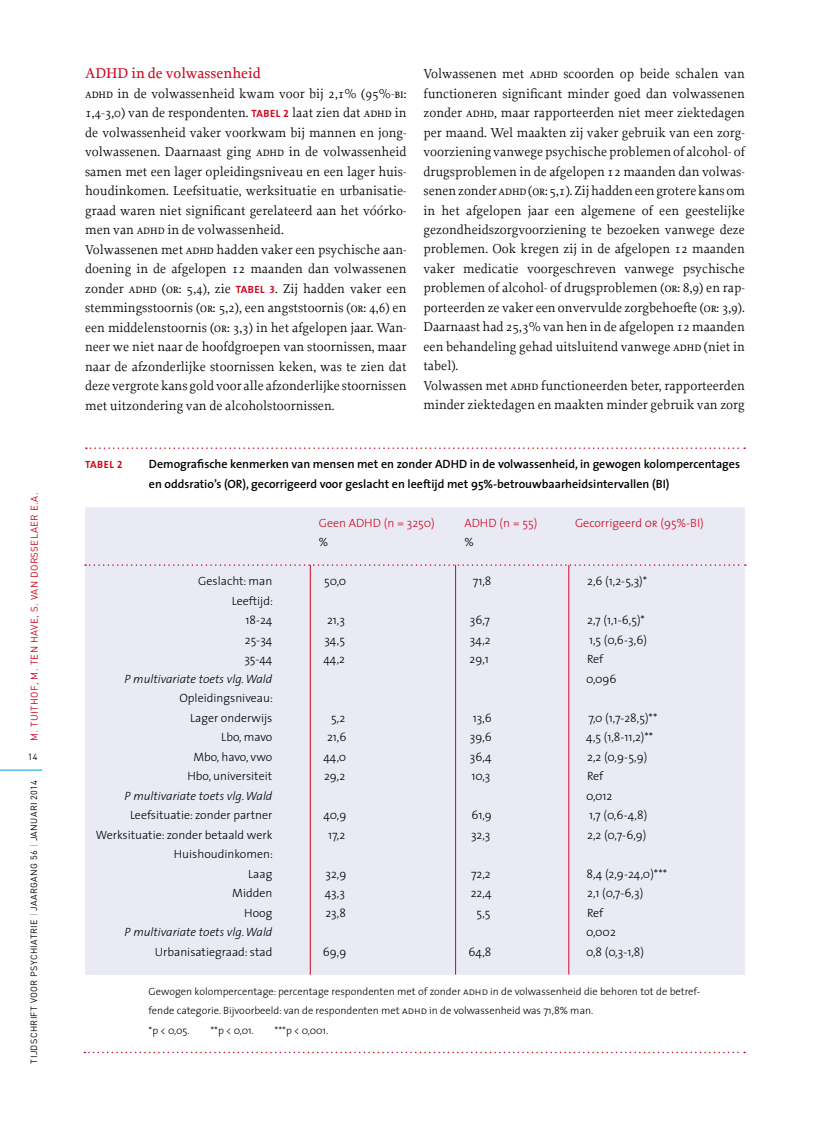
<style>
.page{position:relative;width:830px;height:1127px;background:#fff}
.page>*{position:absolute;margin:0;border:0;box-sizing:border-box;transform-origin:0 0}
.t1{font:500 15px "Proforma";color:#cd071e}
.t2{font:13.5px/19.5px "Proforma";color:#000}
.t3{font:300 12px/19.5px "The Sans";color:#000;text-align:right}
.t4{font:600 12px/19.5px "The Sans";color:#000}
.t5{font:italic 300 12px "The Sans";color:#000}
.t6{font:300 12px "The Sans";color:#cd071e}
.t7{font:300 10.5px/19.5px "The Sans";color:#000}
.t8{font:10.5px "The Sans Bold Caps";letter-spacing:.04em;color:#cd071e}
.t9{font:9.75px "DIN";letter-spacing:.04em;color:#cd071e}
.t10{font:9px "DIN";letter-spacing:.04em;color:#000}
.s1{color:#9c9e9f}
.s2{font-family:"Proforma Book SC"}
.s3{font-family:"The Sans Bold Caps";font-size:10.5px;color:#cd071e}
.s4{font-family:"The Sans Light Caps";font-weight:400}
</style>
<div class="page">
<hr style="left:0;top:770px;width:42px;height:1px;background:#009ee0">
<div style="left:85px;top:507px;width:659px;height:468px;background:#e9eaf4"></div>
<svg style="left:86px;top:447px;width:658px;height:2px"></svg>
<svg style="left:85px;top:564px;width:660px;height:2px"></svg>
<hr style="left:310px;top:565px;width:1px;height:409px;background:#cd071e">
<hr style="left:455px;top:565px;width:1px;height:409px;background:#cd071e">
<hr style="left:568px;top:565px;width:1px;height:409px;background:#cd071e">
<svg style="left:84px;top:1051px;width:660px;height:2px"></svg>
<p class="t9" style="left:28px;top:741px;width:250px;rotate:-90deg">M. TUITHOF, M. TEN HAVE, S. VAN DORSSELAER E.A.</p>
<p class="t10" style="left:28px;top:751px;width:11px">14</p>
<p class="t10" style="left:28px;top:1063px;width:285px;rotate:-90deg">TIJDSCHRIFT VOOR PSYCHIATRIE <span class="s1">|</span> JAARGANG 56 <span class="s1">|</span> JANUARI 2014</p>
<p class="t1" style="left:85px;top:64px;width:177px">ADHD in de volwassenheid</p>
<p class="t2" style="left:85px;top:83px;width:323px"><span class="s2">adhd</span> in de volwassenheid kwam voor bij 2,1% (95%-<span class="s2">bi</span>:<br>1,4-3,0) van de respondenten. <span class="s3">TABEL 2</span> laat zien dat <span class="s2">adhd</span> in de volwassenheid vaker voorkwam bij mannen en jong&shy;volwassenen. Daarnaast ging <span class="s2">adhd</span> in de volwassenheid samen met een lager opleidingsniveau en een lager huis&shy;houdinkomen. Leefsituatie, werksituatie en urbanisatie&shy;graad waren niet significant gerelateerd aan het vóórko&shy;men van <span class="s2">adhd</span> in de volwassenheid.<br>Volwassenen met <span class="s2">adhd</span> hadden vaker een psychische aan&shy;doening in de afgelopen 12 maanden dan volwassenen zonder <span class="s2">adhd</span> (<span class="s2">or</span>: 5,4), zie <span class="s3">TABEL 3</span>. Zij hadden vaker een stemmingsstoornis (<span class="s2">or</span>: 5,2), een angststoornis (<span class="s2">or</span>: 4,6) en een middelenstoornis (<span class="s2">or</span>: 3,3) in het afgelopen jaar. Wan&shy;neer we niet naar de hoofdgroepen van stoornissen, maar naar de afzonderlijke stoornissen keken, was te zien dat deze vergrote kans gold voor alle afzonderlijke stoornissen met uitzondering van de alcoholstoornissen.</p>
<p class="t2" style="left:423px;top:64px;width:323px">Volwassenen met <span class="s2">adhd</span> scoorden op beide schalen van functioneren significant minder goed dan volwassenen zonder <span class="s2">adhd</span>, maar rapporteerden niet meer ziektedagen per maand. Wel maakten zij vaker gebruik van een zorg&shy;voorziening vanwege psychische problemen of alcohol- of drugsproblemen in de afgelopen 12 maanden dan volwas&shy;senen zonder <span class="s2">adhd</span> (<span class="s2">or</span>: 5,1). Zij hadden een grotere kans om in het afgelopen jaar een algemene of een geestelijke gezondheidszorgvoorziening te bezoeken vanwege deze problemen. Ook kregen zij in de afgelopen 12 maanden vaker medicatie voorgeschreven vanwege psychische problemen of alcohol- of drugsproblemen (<span class="s2">or</span>: 8,9) en rap&shy;porteerden ze vaker een onvervulde zorgbehoefte (<span class="s2">or</span>: 3,9).<br>Daarnaast had 25,3% van hen in de afgelopen 12 maanden een behandeling gehad uitsluitend vanwege <span class="s2">adhd</span> (niet in tabel).<br>Volwassen met <span class="s2">adhd</span> functioneerden beter, rapporteerden minder ziektedagen en maakten minder gebruik van zorg</p>
<p class="t8" style="left:85px;top:456px;width:39px">TABEL 2</p>
<p class="t4" style="left:149px;top:454px;width:592px">Demografische kenmerken van mensen met en zonder ADHD in de volwassenheid, in gewogen kolompercentages en oddsratio’s (OR), gecorrigeerd voor geslacht en leeftijd met 95%-betrouwbaarheidsintervallen (BI)</p>
<p class="t6" style="left:318px;top:513px;width:117px">Geen <span class="s4">ADHD</span> (n = 3250)</p>
<p class="t6" style="left:464px;top:513px;width:74px"><span class="s4">ADHD</span> (n = 55)</p>
<p class="t6" style="left:574px;top:513px;width:130px">Gecorrigeerd <span class="s4">or</span> (95%-<span class="s4">BI</span>)</p>
<p class="t3" style="left:318px;top:532px;width:11px">%</p>
<p class="t3" style="left:464px;top:532px;width:11px">%</p>
<p class="t3" style="left:198px;top:571px;width:76px">Geslacht: man</p>
<p class="t3" style="left:324px;top:571px;width:24px">50,0</p>
<p class="t3" style="left:472px;top:571px;width:20px">71,8</p>
<p class="t3" style="left:587px;top:571px;width:61px">2,6 (1,2-5,3)*</p>
<p class="t3" style="left:232px;top:590px;width:43px">Leeftijd:<br>18-24</p>
<p class="t3" style="left:327px;top:610px;width:19px">21,3</p>
<p class="t3" style="left:469px;top:610px;width:22px">36,7</p>
<p class="t3" style="left:587px;top:610px;width:59px">2,7 (1,1-6,5)*</p>
<p class="t3" style="left:245px;top:629px;width:29px">25-34</p>
<p class="t3" style="left:324px;top:629px;width:22px">34,5</p>
<p class="t3" style="left:469px;top:629px;width:22px">34,2</p>
<p class="t3" style="left:588px;top:629px;width:60px">1,5 (0,6-3,6)</p>
<p class="t3" style="left:244px;top:649px;width:30px">35-44</p>
<p class="t3" style="left:323px;top:649px;width:23px">44,2</p>
<p class="t3" style="left:469px;top:649px;width:21px">29,1</p>
<p class="t3" style="left:586px;top:649px;width:18px">Ref</p>
<p class="t5" style="left:124px;top:669px;width:149px">P multivariate toets vlg. Wald</p>
<p class="t3" style="left:586px;top:668px;width:32px">0,096</p>
<p class="t3" style="left:179px;top:688px;width:95px">Opleidingsniveau:<br>Lager onderwijs</p>
<p class="t3" style="left:331px;top:707px;width:16px">5,2</p>
<p class="t3" style="left:472px;top:707px;width:21px">13,6</p>
<p class="t3" style="left:588px;top:707px;width:70px">7,0 (1,7-28,5)**</p>
<p class="t3" style="left:221px;top:727px;width:53px">Lbo, mavo</p>
<p class="t3" style="left:327px;top:727px;width:21px">21,6</p>
<p class="t3" style="left:469px;top:727px;width:24px">39,6</p>
<p class="t3" style="left:586px;top:727px;width:69px">4,5 (1,8-11,2)**</p>
<p class="t3" style="left:193px;top:746px;width:80px">Mbo, havo, vwo</p>
<p class="t3" style="left:323px;top:746px;width:24px">44,0</p>
<p class="t3" style="left:469px;top:746px;width:23px">36,4</p>
<p class="t3" style="left:587px;top:746px;width:61px">2,2 (0,9-5,9)</p>
<p class="t3" style="left:187px;top:766px;width:86px">Hbo, universiteit</p>
<p class="t3" style="left:324px;top:766px;width:23px">29,2</p>
<p class="t3" style="left:471px;top:766px;width:21px">10,3</p>
<p class="t3" style="left:586px;top:766px;width:18px">Ref</p>
<p class="t5" style="left:125px;top:786px;width:149px">P multivariate toets vlg. Wald</p>
<p class="t3" style="left:586px;top:785px;width:28px">0,012</p>
<p class="t3" style="left:130px;top:805px;width:144px">Leefsituatie: zonder partner</p>
<p class="t3" style="left:323px;top:805px;width:24px">40,9</p>
<p class="t3" style="left:471px;top:805px;width:22px">61,9</p>
<p class="t3" style="left:588px;top:805px;width:60px">1,7 (0,6-4,8)</p>
<p class="t3" style="left:96px;top:824px;width:178px">Werksituatie: zonder betaald werk</p>
<p class="t3" style="left:328px;top:824px;width:18px">17,2</p>
<p class="t3" style="left:471px;top:824px;width:21px">32,3</p>
<p class="t3" style="left:587px;top:824px;width:61px">2,2 (0,7-6,9)</p>
<p class="t3" style="left:174px;top:844px;width:101px">Huishoudinkomen:<br>Laag</p>
<p class="t3" style="left:325px;top:863px;width:22px">32,9</p>
<p class="t3" style="left:471px;top:863px;width:21px">72,2</p>
<p class="t3" style="left:586px;top:863px;width:82px">8,4 (2,9-24,0)***</p>
<p class="t3" style="left:232px;top:883px;width:42px">Midden</p>
<p class="t3" style="left:324px;top:883px;width:22px">43,3</p>
<p class="t3" style="left:470px;top:883px;width:22px">22,4</p>
<p class="t3" style="left:587px;top:883px;width:57px">2,1 (0,7-6,3)</p>
<p class="t3" style="left:244px;top:902px;width:30px">Hoog</p>
<p class="t3" style="left:325px;top:902px;width:22px">23,8</p>
<p class="t3" style="left:476px;top:902px;width:15px">5,5</p>
<p class="t3" style="left:586px;top:902px;width:18px">Ref</p>
<p class="t5" style="left:125px;top:922px;width:149px">P multivariate toets vlg. Wald</p>
<p class="t3" style="left:586px;top:922px;width:31px">0,002</p>
<p class="t3" style="left:155px;top:941px;width:119px">Urbanisatiegraad: stad</p>
<p class="t3" style="left:323px;top:941px;width:25px">69,9</p>
<p class="t3" style="left:468px;top:941px;width:24px">64,8</p>
<p class="t3" style="left:586px;top:941px;width:59px">0,8 (0,3-1,8)</p>
<p class="t7" style="left:148px;top:981px;width:552px">Gewogen kolompercentage: percentage respondenten met of zonder <span class="s4">adhd</span> in de volwassenheid die behoren tot de betref&shy;fende categorie. Bijvoorbeeld: van de respondenten met <span class="s4">adhd</span> in de volwassenheid was 71,8% man.<br>*p &lt; 0,05.</p>
<p class="t7" style="left:210px;top:1020px;width:45px">**p &lt; 0,01.</p>
<p class="t7" style="left:274px;top:1020px;width:55px">***p &lt; 0,001.</p>
</div>
